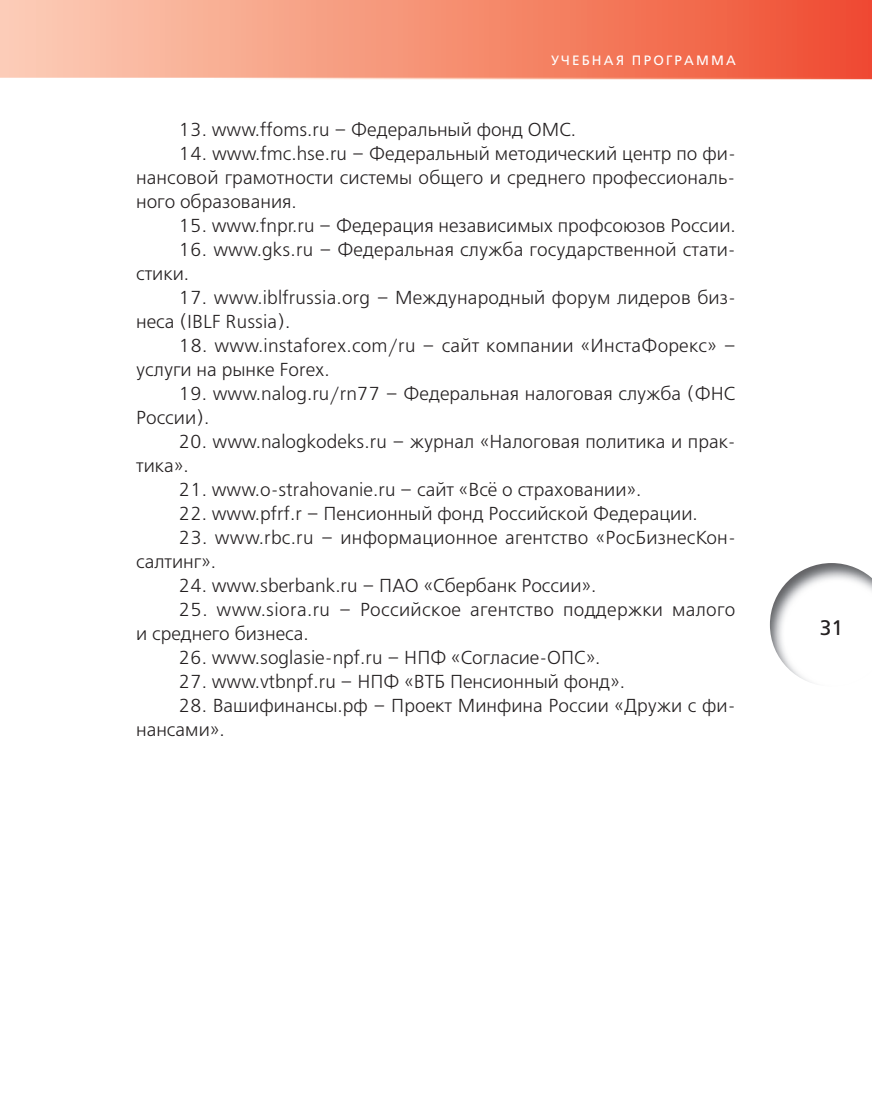
<style>
.page{position:relative;width:872px;height:1106px;background:#fff}
.page>*{position:absolute;margin:0;border:0;box-sizing:border-box;transform-origin:0 0}
.t1{font:21px "Free Set";color:#231f20}
.t2{font:300 18.75px/24px "Free Set";color:#231f20}
.t3{font:300 18.75px/24px "Free Set";letter-spacing:.02em;color:#231f20}
.t4{font:13.5px "Free Set";letter-spacing:.16em;color:#fff}
</style>
<div class="page">
<svg style="left:0;top:0;width:872px;height:79px"></svg>
<img style="left:770px;top:563px;width:102px;height:120px">
<p class="t4" style="left:551px;top:55px;width:186px">УЧЕБНАЯ ПРОГРАММА</p>
<p class="t2" style="left:179px;top:118px;width:399px">13. www.ffoms.ru – Федеральный фонд ОМС.</p>
<p class="t2" style="left:136px;top:142px;width:601px;text-align:justify;text-indent:43px">14. www.fmc.hse.ru – Федеральный методический центр по фи&shy;нансовой грамотности системы общего и среднего профессиональ&shy;ного образования.</p>
<p class="t2" style="left:179px;top:214px;width:558px">15. www.fnpr.ru – Федерация независимых профсоюзов России.</p>
<p class="t2" style="left:136px;top:238px;width:601px;text-indent:43px">16. www.gks.ru – Федеральная служба государственной стати&shy;стики.</p>
<p class="t2" style="left:136px;top:286px;width:601px;text-indent:43px">17. www.iblfrussia.org – Международный форум лидеров биз&shy;неса (IBLF Russia).</p>
<p class="t2" style="left:136px;top:334px;width:601px;text-indent:43px">18. www.instaforex.com/ru – сайт компании «ИнстаФорекс» – услуги на рынке Forex.</p>
<p class="t2" style="left:136px;top:382px;width:601px;text-indent:43px">19. www.nalog.ru/rn77 – Федеральная налоговая служба (ФНС<br>России).</p>
<p class="t2" style="left:136px;top:430px;width:601px;text-indent:43px">20. www.nalogkodeks.ru – журнал «Налоговая политика и прак&shy;тика».</p>
<p class="t2" style="left:179px;top:478px;width:464px">21. www.o-strahovanie.ru – сайт «Всё о страховании».</p>
<p class="t2" style="left:179px;top:502px;width:520px">22. www.pfrf.r – Пенсионный фонд Российской Федерации.</p>
<p class="t2" style="left:136px;top:526px;width:601px;text-indent:43px">23. www.rbc.ru – информационное агентство «РосБизнесКон&shy;салтинг».</p>
<p class="t2" style="left:179px;top:574px;width:419px">24. www.sberbank.ru – ПАО «Сбербанк России».</p>
<p class="t3" style="left:136px;top:598px;width:601px;text-indent:43px">25. www.siora.ru – Российское агентство поддержки малого и среднего бизнеса.</p>
<p class="t2" style="left:179px;top:646px;width:423px">26. www.soglasie-npf.ru – НПФ «Согласие-ОПС».</p>
<p class="t2" style="left:179px;top:670px;width:448px">27. www.vtbnpf.ru – НПФ «ВТБ Пенсионный фонд».</p>
<p class="t2" style="left:136px;top:694px;width:601px;text-indent:43px">28. Вашифинансы.рф – Проект Минфина России «Дружи с фи&shy;нансами».</p>
<p class="t1" style="left:820px;top:620px;width:25px">31</p>
</div>
